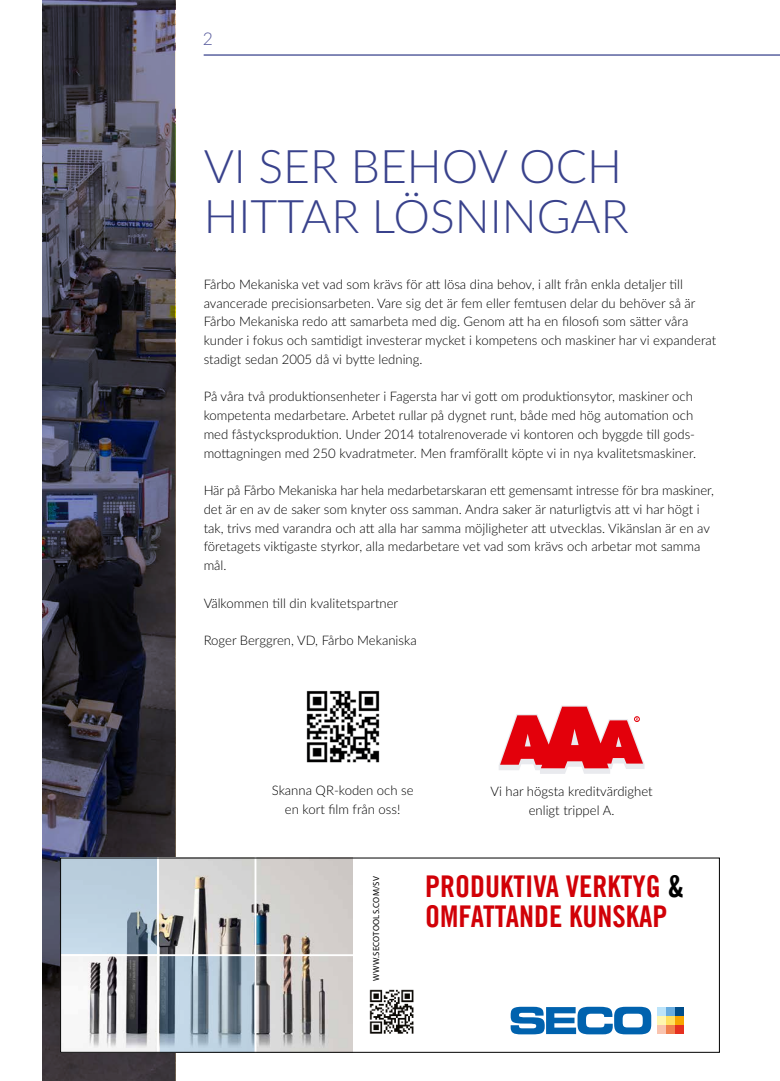
<style>
.page{position:relative;width:780px;height:1081px;background:#fff}
.page>*{position:absolute;margin:0;border:0;box-sizing:border-box;transform-origin:0 0}
.t1{font:300 46.25px/50px "Lato";color:#39428c}
.t2{font:30px/30px "Trade Gothic LT Com Bd Cn 20";color:#d10007}
.t3{font:300 17.5px "Lato";color:#55599c}
.t4{font:300 13.12px/18.8px "Lato";color:#000}
.t5{font:8.75px "Myriad Pro";letter-spacing:.03em;color:#000}
.s1{color:#000}
</style>
<div class="page">
<svg style="left:42px;top:0;width:133px;height:1081px;background:#3a3946"></svg>
<svg style="left:499px;top:705px;width:145px;height:69px"></svg>
<img style="left:306px;top:690px;width:74px;height:73px">
<img style="left:62px;top:859px;width:291px;height:191px">
<div style="left:656px;top:1007px;width:9px;height:9px;background:#bce4fa"></div>
<div style="left:656px;top:1016px;width:9px;height:9px;background:#fff7b1"></div>
<div style="left:656px;top:1025px;width:9px;height:9px;background:#f9c4af"></div>
<div style="left:665px;top:1007px;width:9px;height:9px;background:#68acdf"></div>
<div style="left:665px;top:1016px;width:9px;height:9px;background:#ffe162"></div>
<div style="left:665px;top:1025px;width:9px;height:9px;background:#f0804f"></div>
<div style="left:674px;top:1007px;width:9px;height:9px;background:#004e8b"></div>
<div style="left:674px;top:1016px;width:9px;height:9px;background:#f7a500"></div>
<div style="left:674px;top:1025px;width:9px;height:9px;background:#e6301f"></div>
<svg style="left:510px;top:1007px;width:141px;height:27px"></svg>
<svg style="left:160px;top:956px;width:94px;height:94px;background:#90a3b2"></svg>
<svg style="left:62px;top:859px;width:95px;height:94px;background:#b2c6d6"></svg>
<img style="left:369px;top:989px;width:45px;height:45px">
<hr style="left:254px;top:857px;width:2px;height:195px;background:#fff">
<hr style="left:157px;top:857px;width:2px;height:195px;background:#fff">
<hr style="left:60px;top:954px;width:299px;height:2px;background:#fff">
<hr style="left:204px;top:54px;width:576px;height:2px;background:#39428c">
<h3 class="t3" style="left:203px;top:26px;width:12px">2</h3>
<h1 class="t1" style="left:204px;top:140px;width:426px">VI SER BEHOV OCH<br>HITTAR LÖSNINGAR</h1>
<p class="t4" style="left:204px;top:274px;width:514px">Fårbo Mekaniska vet vad som krävs för att lösa dina behov, i allt från enkla detaljer till avancerade precisionsarbeten. Vare sig det är fem eller femtusen delar du behöver så är Fårbo Mekaniska redo att samarbeta med dig. Genom att ha en filosofi som sätter våra kunder i fokus och samtidigt investerar mycket i kompetens och maskiner har vi expanderat stadigt sedan 2005 då vi bytte ledning.</p>
<p class="t4" style="left:204px;top:387px;width:494px">På våra två produktionsenheter i Fagersta har vi gott om produktionsytor, maskiner och kompetenta medarbetare. Arbetet rullar på dygnet runt, både med hög automation och med fåstycksproduktion. Under 2014 totalrenoverade vi kontoren och byggde till gods&shy;mottagningen med 250 kvadratmeter. Men framförallt köpte vi in nya kvalitetsmaskiner.</p>
<p class="t4" style="left:204px;top:480px;width:511px">Här på Fårbo Mekaniska har hela medarbetarskaran ett gemensamt intresse för bra maskiner, det är en av de saker som knyter oss samman. Andra saker är naturligtvis att vi har högt i tak, trivs med varandra och att alla har samma möjligheter att utvecklas. Vikänslan är en av företagets viktigaste styrkor, alla medarbetare vet vad som krävs och arbetar mot samma mål.</p>
<p class="t4" style="left:204px;top:593px;width:196px">Välkommen till din kvalitetspartner</p>
<p class="t4" style="left:204px;top:630px;width:214px">Roger Berggren, VD, Fårbo Mekaniska</p>
<p class="t4" style="left:272px;top:780px;width:143px;text-align:center">Skanna QR-koden och se en kort film från oss!</p>
<p class="t4" style="left:490px;top:781px;width:164px;text-align:center">Vi har högsta kreditvärdighet enligt trippel A.</p>
<p class="t5" style="left:371px;top:980px;width:106px;rotate:-90deg">WWW.SECOTOOLS.COM/SV</p>
<h2 class="t2" style="left:425px;top:871px;width:260px">PRODUKTIVA VERKTYG <span class="s1">&amp;<br></span>OMFATTANDE KUNSKAP</h2>
</div>
